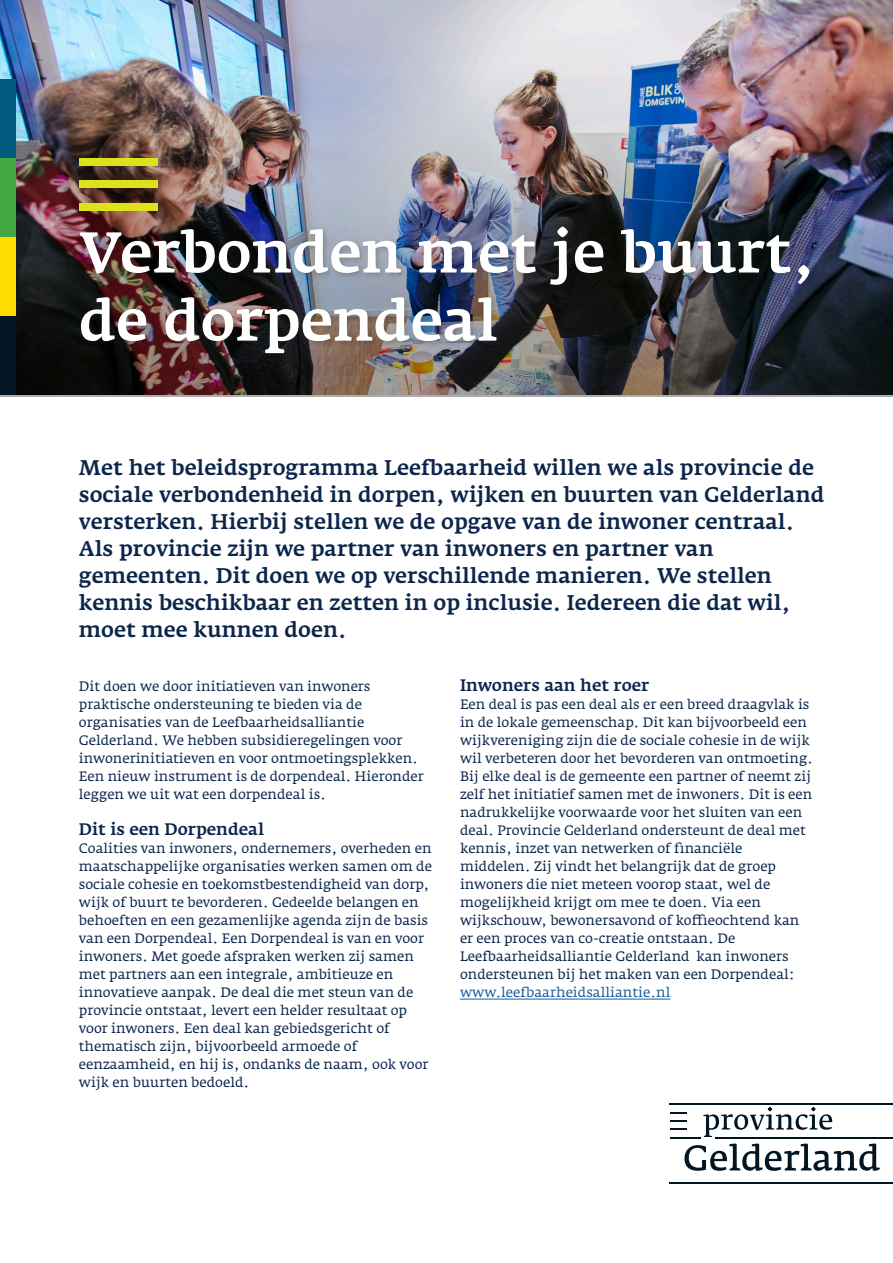
<style>
.page{position:relative;width:893px;height:1263px;background:#fff}
.page>*{position:absolute;margin:0;border:0;box-sizing:border-box;transform-origin:0 0}
._01_Titel{font:500 56.7px/68.1px "Fedra Serif A";color:#fff}
._11_Inleiding{font:500 21px/27px "Fedra Serif A";color:#0c264b}
._07_Kop_4__Paragraaf{font:500 16.5px "Fedra Serif A";color:#0c264b}
._12_Broodtekst{font:13.5px/18px "Fedra Serif A";color:#0c264b}
.s1{color:#175d9e}
</style>
<div class="page">
<img style="left:0;top:0;width:893px;height:74px">
<img style="left:0;top:74px;width:893px;height:322px">
<svg style="left:684px;top:1143px;width:196px;height:28px"></svg>
<svg style="left:703px;top:1107px;width:129px;height:30px"></svg>
<hr style="left:670px;top:1103px;width:223px;height:2px;background:#011622">
<hr style="left:670px;top:1137px;width:30px;height:1px;background:#011622">
<svg style="left:670px;top:1128px;width:16px;height:2px"></svg>
<svg style="left:670px;top:1120px;width:16px;height:1px"></svg>
<svg style="left:670px;top:1112px;width:16px;height:1px"></svg>
<hr style="left:716px;top:1137px;width:177px;height:1px;background:#011622">
<hr style="left:670px;top:1182px;width:223px;height:1px;background:#011622">
<div style="left:0;top:79px;width:15px;height:79px;background:#005b7f"></div>
<div style="left:0;top:158px;width:15px;height:79px;background:#43a842"></div>
<div style="left:0;top:237px;width:15px;height:79px;background:#ffdc01"></div>
<div style="left:0;top:316px;width:15px;height:79px;background:#011622"></div>
<div style="left:79px;top:158px;width:79px;height:7px;background:#dde21c"></div>
<div style="left:79px;top:180px;width:79px;height:8px;background:#dde21c"></div>
<div style="left:79px;top:203px;width:79px;height:8px;background:#dde21c"></div>
<div style="left:76px;top:223px;width:741px;height:138px;background:#231f20;opacity:.25"></div>
<hr style="left:460px;top:999px;width:210px;height:1px;background:#175d9e">
<p class="_01_Titel" style="left:79px;top:219px;width:738px">Verbonden met je buurt, de dorpendeal</p>
<p class="_11_Inleiding" style="left:79px;top:454px;width:747px">Met het beleidsprogramma Leefbaarheid willen we als provincie de sociale verbondenheid in dorpen, wijken en buurten van Gelderland versterken. Hierbij stellen we de opgave van de inwoner centraal.<br>Als provincie zijn we partner van inwoners en partner van gemeenten. Dit doen we op verschillende manieren. We stellen kennis beschikbaar en zetten in op inclusie. Iedereen die dat wil, moet mee kunnen doen.</p>
<p class="_12_Broodtekst" style="left:79px;top:677px;width:346px">Dit doen we door initiatieven van inwoners praktische ondersteuning te bieden via de organisaties van de Leefbaarheidsalliantie Gelderland. We hebben subsidieregelingen voor inwonerinitiatieven en voor ontmoetingsplekken.<br>Een nieuw instrument is de dorpendeal. Hieronder leggen we uit wat een dorpendeal is.</p>
<p class="_07_Kop_4__Paragraaf" style="left:79px;top:820px;width:187px">Dit is een Dorpendeal</p>
<p class="_12_Broodtekst" style="left:79px;top:839px;width:355px">Coalities van inwoners, ondernemers, overheden en maatschappelijke organisaties werken samen om de sociale cohesie en toekomstbestendigheid van dorp, wijk of buurt te bevorderen. Gedeelde belangen en behoeften en een gezamenlijke agenda zijn de basis van een Dorpendeal. Een Dorpendeal is van en voor inwoners. Met goede afspraken werken zij samen met partners aan een integrale, ambitieuze en innovatieve aanpak. De deal die met steun van de provincie ontstaat, levert een helder resultaat op voor inwoners. Een deal kan gebiedsgericht of thematisch zijn, bijvoorbeeld armoede of eenzaamheid, en hij is, ondanks de naam, ook voor wijk en buurten bedoeld.</p>
<p class="_07_Kop_4__Paragraaf" style="left:460px;top:676px;width:191px">Inwoners aan het roer</p>
<p class="_12_Broodtekst" style="left:460px;top:695px;width:355px">Een deal is pas een deal als er een breed draagvlak is in de lokale gemeenschap. Dit kan bijvoorbeeld een wijkvereniging zijn die de sociale cohesie in de wijk wil verbeteren door het bevorderen van ontmoeting.<br>Bij elke deal is de gemeente een partner of neemt zij zelf het initiatief samen met de inwoners. Dit is een nadrukkelijke voorwaarde voor het sluiten van een deal. Provincie Gelderland ondersteunt de deal met kennis, inzet van netwerken of financiële middelen. Zij vindt het belangrijk dat de groep inwoners die niet meteen voorop staat, wel de mogelijkheid krijgt om mee te doen. Via een wijkschouw, bewonersavond of koffieochtend kan er een proces van co-creatie ontstaan. De Leefbaarheidsalliantie Gelderland kan inwoners ondersteunen bij het maken van een Dorpendeal: <span class="s1">www.leefbaarheidsalliantie.nl</span></p>
</div>
